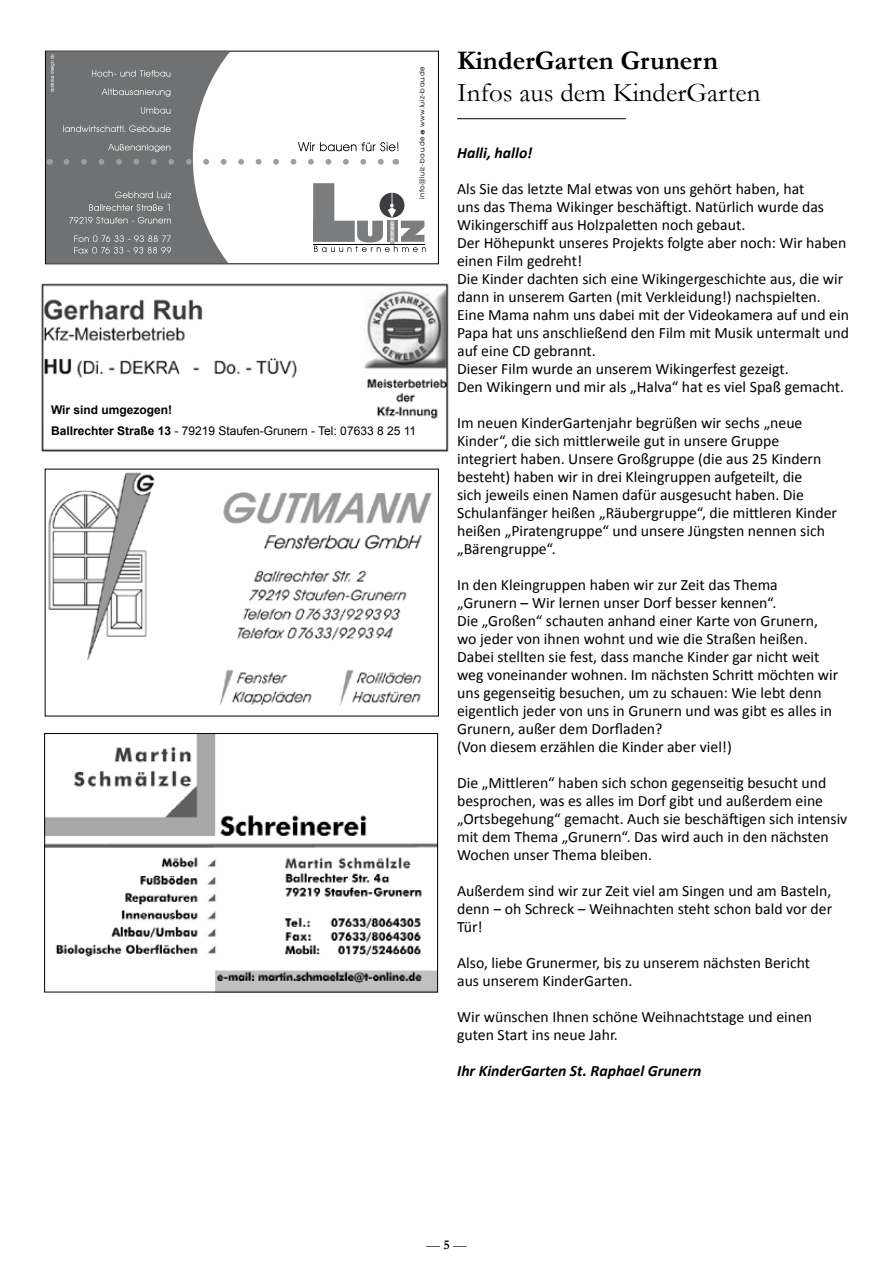
<style>
.page{position:relative;width:893px;height:1263px;background:#fff}
.page>*{position:absolute;margin:0;border:0;box-sizing:border-box;transform-origin:0 0}
.t1{font:27px "Garamond";color:#000}
.t2{font:700 27px "Garamond";color:#000}
.t3{font:15.75px/18px "Calibri";color:#000}
.t4{font:italic 700 15.75px "Calibri";color:#000}
.t5{font:13.5px "Garamond";color:#000}
.t6{font:12px "Arial";color:#000}
.t7{font:700 12px "Arial";color:#000}
.t8{font:7.35px "Avant Garde Two BQ";letter-spacing:.075em;color:#000}
.t9{font:4.65px "Arial";letter-spacing:-.01em;color:#fff}
.s1{font-weight:700}
</style>
<div class="page">
<img style="left:46px;top:735px;width:390px;height:255px">
<div style="left:44px;top:733px;width:394px;height:259px;border:1px solid #000"></div>
<img style="left:48px;top:472px;width:384px;height:234px">
<div style="left:46px;top:666px;width:149px;height:32px;background:#fff"></div>
<svg style="left:47px;top:53px;width:182px;height:209px;fill:#707172"></svg>
<svg style="left:108px;top:144px;width:62px;height:8px"></svg>
<svg style="left:63px;top:125px;width:108px;height:7px"></svg>
<svg style="left:141px;top:107px;width:29px;height:7px"></svg>
<svg style="left:102px;top:89px;width:68px;height:8px"></svg>
<svg style="left:92px;top:70px;width:78px;height:7px"></svg>
<svg style="left:74px;top:235px;width:97px;height:19px;background:#838484"></svg>
<svg style="left:69px;top:217px;width:102px;height:7px"></svg>
<svg style="left:89px;top:204px;width:81px;height:7px"></svg>
<svg style="left:115px;top:191px;width:56px;height:7px"></svg>
<svg style="left:395px;top:50px;width:22px;height:1px"></svg>
<svg style="left:298px;top:142px;width:100px;height:9px"></svg>
<svg style="left:66px;top:159px;width:318px;height:6px"></svg>
<svg style="left:45px;top:50px;width:350px;height:1px"></svg>
<svg style="left:45px;top:264px;width:327px;height:1px"></svg>
<div style="left:45px;top:51px;width:394px;height:213px;border:1px solid #000"></div>
<svg style="left:420px;top:130px;width:5px;height:4px"></svg>
<svg style="left:313px;top:183px;width:113px;height:69px"></svg>
<hr style="left:457px;top:118px;width:169px;height:1px;background:#000">
<img style="left:41px;top:283px;width:408px;height:169px">
<div style="left:44px;top:424px;width:386px;height:14px;background:#fff"></div>
<p class="t9" style="left:49px;top:92px;width:40px;rotate:-90deg">dudssus design.de</p>
<p class="t7" style="left:51px;top:402px;width:123px">Wir sind umgezogen!</p>
<p class="t8" style="left:418px;top:199px;width:134px;rotate:-90deg">info@luiz-bau.de www.luiz-bau.de</p>
<p class="t6" style="left:51px;top:423px;width:367px"><span class="s1">Ballrechter Straße 13</span> - 79219 Staufen-Grunern - Tel: 07633 8 25 11</p>
<h1 class="t2" style="left:457px;top:44px;width:262px">KinderGarten Grunern</h1>
<h1 class="t1" style="left:457px;top:76px;width:305px">Infos aus dem KinderGarten</h1>
<p class="t4" style="left:457px;top:143px;width:77px">Halli, hallo!</p>
<p class="t3" style="left:457px;top:180px;width:393px">Als Sie das letzte Mal etwas von uns gehört haben, hat<br>uns das Thema Wikinger beschäftigt. Natürlich wurde das Wikingerschiff aus Holzpaletten noch gebaut.<br>Der Höhepunkt unseres Projekts folgte aber noch: Wir haben einen Film gedreht!<br>Die Kinder dachten sich eine Wikingergeschichte aus, die wir dann in unserem Garten (mit Verkleidung!) nachspielten.<br>Eine Mama nahm uns dabei mit der Videokamera auf und ein Papa hat uns anschließend den Film mit Musik untermalt und auf eine CD gebrannt.<br>Dieser Film wurde an unserem Wikingerfest gezeigt.<br>Den Wikingern und mir als „Halva“ hat es viel Spaß gemacht.</p>
<p class="t3" style="left:457px;top:414px;width:381px">Im neuen KinderGartenjahr begrüßen wir sechs „neue Kinder“, die sich mittlerweile gut in unsere Gruppe integriert haben. Unsere Großgruppe (die aus 25 Kindern besteht) haben wir in drei Kleingruppen aufgeteilt, die<br>sich jeweils einen Namen dafür ausgesucht haben. Die Schulanfänger heißen „Räubergruppe“, die mittleren Kinder heißen „Piratengruppe“ und unsere Jüngsten nennen sich „Bärengruppe“.</p>
<p class="t3" style="left:457px;top:576px;width:383px">In den Kleingruppen haben wir zur Zeit das Thema „Grunern – Wir lernen unser Dorf besser kennen“.<br>Die „Großen“ schauten anhand einer Karte von Grunern, wo jeder von ihnen wohnt und wie die Straßen heißen.<br>Dabei stellten sie fest, dass manche Kinder gar nicht weit weg voneinander wohnen. Im nächsten Schritt möchten wir uns gegenseitig besuchen, um zu schauen: Wie lebt denn eigentlich jeder von uns in Grunern und was gibt es alles in Grunern, außer dem Dorfladen?<br>(Von diesem erzählen die Kinder aber viel!)</p>
<p class="t3" style="left:457px;top:774px;width:392px">Die „Mittleren“ haben sich schon gegenseitig besucht und besprochen, was es alles im Dorf gibt und außerdem eine „Ortsbegehung“ gemacht. Auch sie beschäftigen sich intensiv mit dem Thema „Grunern“. Das wird auch in den nächsten Wochen unser Thema bleiben.</p>
<p class="t3" style="left:457px;top:882px;width:377px;text-align:justify">Außerdem sind wir zur Zeit viel am Singen und am Basteln, denn ‒ oh Schreck ‒ Weihnachten steht schon bald vor der Tür!</p>
<p class="t3" style="left:457px;top:954px;width:354px">Also, liebe Grunermer, bis zu unserem nächsten Bericht aus unserem KinderGarten.</p>
<p class="t3" style="left:457px;top:1008px;width:357px">Wir wünschen Ihnen schöne Weihnachtstage und einen guten Start ins neue Jahr.</p>
<p class="t4" style="left:457px;top:1061px;width:246px">Ihr KinderGarten St. Raphael Grunern</p>
<p class="t5" style="left:426px;top:1236px;width:42px">— <span class="s1">5</span> —</p>
</div>
